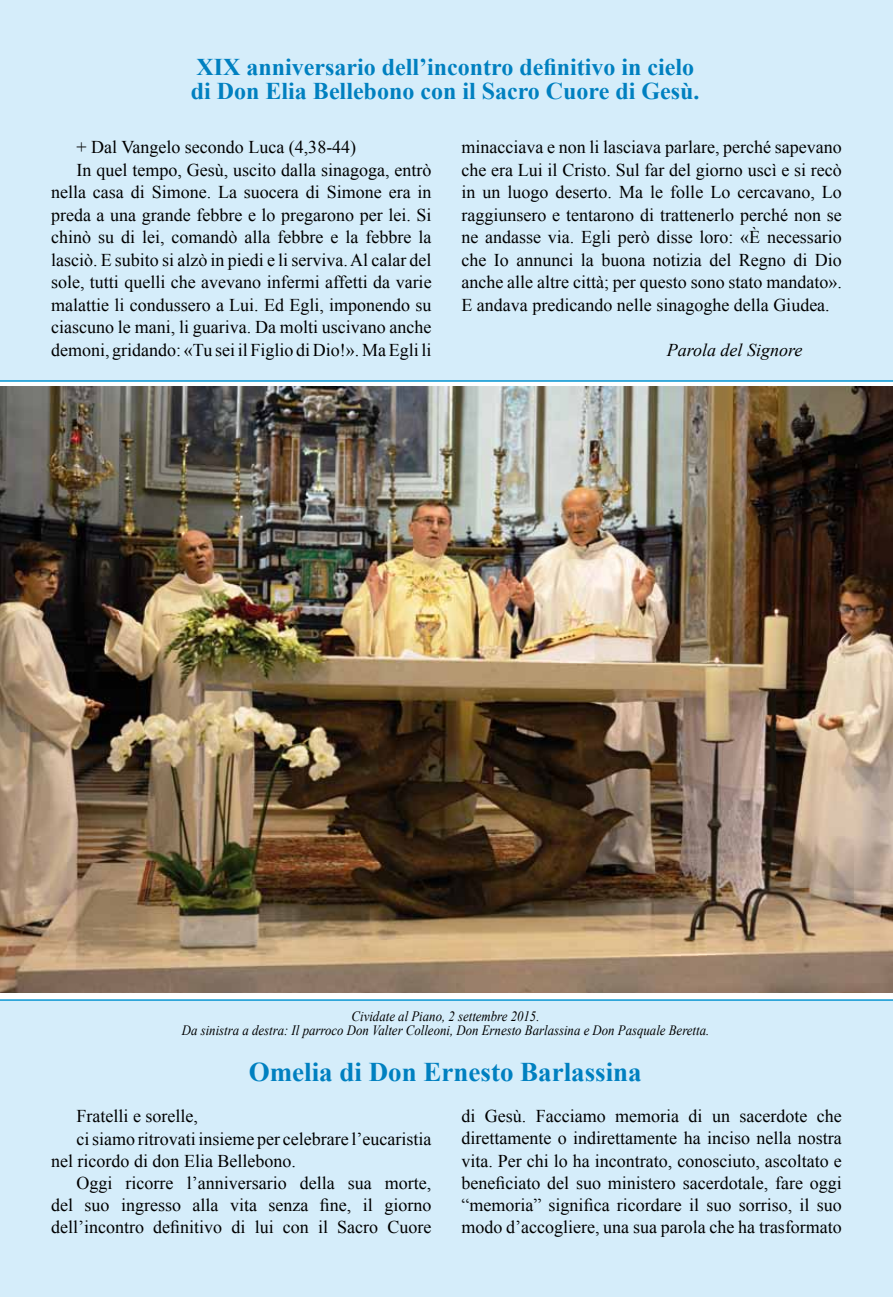
<style>
.page{position:relative;width:893px;height:1297px;background:#d5edfa}
.page>*{position:absolute;margin:0;border:0;box-sizing:border-box;transform-origin:0 0}
.t1{font:700 27px "Times New Roman";color:#0080c0}
.t2{font:700 24px/24px "Times New Roman";color:#0080c0}
.t3{font:18px/22.5px "Times New Roman";color:#000;text-align:justify}
.t4{font:italic 18px "Times New Roman";color:#000}
.t5{font:italic 14.25px/14.2px "Times New Roman";color:#000;text-align:center;scale:.9 1}
</style>
<div class="page">
<svg style="left:0;top:380px;width:893px;height:621px"></svg>
<img style="left:0;top:387px;width:893px;height:605px">
<h2 class="t2" style="left:191px;top:54px;width:510px">XIX anniversario dell’incontro definitivo in cielo di Don Elia Bellebono con il Sacro Cuore di Gesù.</h2>
<p class="t3" style="left:77px;top:136px;width:281px">+ Dal Vangelo secondo Luca (4,38-44)</p>
<p class="t3" style="left:77px;top:158px;width:357px">In quel tempo, Gesù, uscito dalla sinagoga, entrò</p>
<p class="t3" style="left:51px;top:181px;width:382px">nella casa di Simone. La suocera di Simone era in</p>
<p class="t3" style="left:51px;top:203px;width:382px">preda a una grande febbre e lo pregarono per lei. Si</p>
<p class="t3" style="left:51px;top:226px;width:382px">chinò su di lei, comandò alla febbre e la febbre la</p>
<p class="t3" style="left:51px;top:248px;width:382px">lasciò. E subito si alzò in piedi e li serviva. Al calar del</p>
<p class="t3" style="left:51px;top:271px;width:382px">sole, tutti quelli che avevano infermi affetti da varie</p>
<p class="t3" style="left:51px;top:293px;width:382px">malattie li condussero a Lui. Ed Egli, imponendo su</p>
<p class="t3" style="left:51px;top:316px;width:382px">ciascuno le mani, li guariva. Da molti uscivano anche</p>
<p class="t3" style="left:51px;top:338px;width:382px">demoni, gridando: «Tu sei il Figlio di Dio!». Ma Egli li</p>
<p class="t3" style="left:461px;top:136px;width:382px">minacciava e non li lasciava parlare, perché sapevano che era Lui il Cristo. Sul far del giorno uscì e si recò in un luogo deserto. Ma le folle Lo cercavano, Lo raggiunsero e tentarono di trattenerlo perché non se ne andasse via. Egli però disse loro: «È necessario che Io annunci la buona notizia del Regno di Dio anche alle altre città; per questo sono stato mandato».<br>E andava predicando nelle sinagoghe della Giudea.</p>
<p class="t4" style="left:667px;top:337px;width:137px">Parola del Signore</p>
<p class="t5" style="left:182px;top:1008px;width:587px">Cividate al Piano, 2 settembre 2015.<br>Da sinistra a destra: Il parroco Don Valter Colleoni, Don Ernesto Barlassina e Don Pasquale Beretta.</p>
<h1 class="t1" style="left:249px;top:1053px;width:395px">Omelia di Don Ernesto Barlassina</h1>
<p class="t3" style="left:77px;top:1105px;width:123px">Fratelli e sorelle,</p>
<p class="t3" style="left:77px;top:1127px;width:356px">ci siamo ritrovati insieme per celebrare l’eucaristia</p>
<p class="t3" style="left:51px;top:1149px;width:246px">nel ricordo di don Elia Bellebono.</p>
<p class="t3" style="left:77px;top:1171px;width:356px">Oggi ricorre l’anniversario della sua morte,</p>
<p class="t3" style="left:51px;top:1193px;width:382px">del suo ingresso alla vita senza fine, il giorno</p>
<p class="t3" style="left:51px;top:1216px;width:382px">dell’incontro definitivo di lui con il Sacro Cuore</p>
<p class="t3" style="left:461px;top:1105px;width:382px">di Gesù. Facciamo memoria di un sacerdote che direttamente o indirettamente ha inciso nella nostra vita. Per chi lo ha incontrato, conosciuto, ascoltato e beneficiato del suo ministero sacerdotale, fare oggi “memoria” significa ricordare il suo sorriso, il suo modo d’accogliere, una sua parola che ha trasformato</p>
</div>
